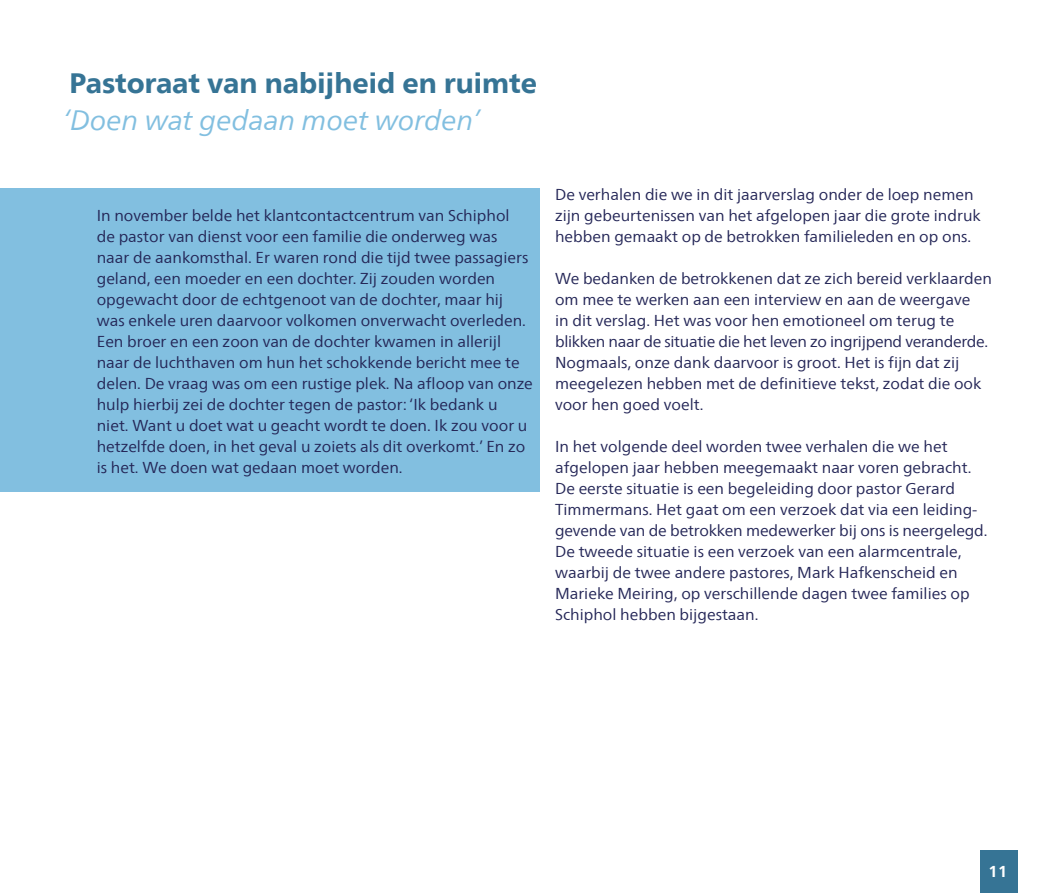
<style>
.page{position:relative;width:1042px;height:893px;background:#fff}
.page>*{position:absolute;margin:0;border:0;box-sizing:border-box;transform-origin:0 0}
.t1{font:800 28px "Frutigerfor Schiphol";color:#367495}
.t2{font:italic 28px "Frutigerfor Schiphol";color:#82bfe0}
.t3{font:15.75px/21px "Frutigerfor Schiphol";color:#242657}
.t4{font:700 15.75px "Frutigerfor Schiphol";color:#fff}
</style>
<div class="page">
<div style="left:0;top:189px;width:539px;height:303px;background:#82bfe0"></div>
<div style="left:980px;top:851px;width:37px;height:42px;background:#367495"></div>
<h1 class="t1" style="left:69px;top:67px;width:469px">Pastoraat van nabijheid en ruimte</h1>
<h1 class="t2" style="left:63px;top:103px;width:419px">‘Doen wat gedaan moet worden’</h1>
<p class="t3" style="left:97px;top:205px;width:438px">In november belde het klantcontactcentrum van Schiphol<br>de pastor van dienst voor een familie die onderweg was naar de aankomsthal. Er waren rond die tijd twee passagiers geland, een moeder en een dochter. Zij zouden worden opgewacht door de echtgenoot van de dochter, maar hij was enkele uren daarvoor volkomen onverwacht overleden.<br>Een broer en een zoon van de dochter kwamen in allerijl naar de luchthaven om hun het schokkende bericht mee te delen. De vraag was om een rustige plek. Na afloop van onze hulp hierbij zei de dochter tegen de pastor: ‘Ik bedank u niet. Want u doet wat u geacht wordt te doen. Ik zou voor u hetzelfde doen, in het geval u zoiets als dit overkomt.’ En zo is het. We doen wat gedaan moet worden.</p>
<p class="t3" style="left:555px;top:184px;width:427px">De verhalen die we in dit jaarverslag onder de loep nemen zijn gebeurtenissen van het afgelopen jaar die grote indruk hebben gemaakt op de betrokken familieleden en op ons.</p>
<p class="t3" style="left:555px;top:268px;width:438px">We bedanken de betrokkenen dat ze zich bereid verklaarden om mee te werken aan een interview en aan de weergave<br>in dit verslag. Het was voor hen emotioneel om terug te blikken naar de situatie die het leven zo ingrijpend veranderde.<br>Nogmaals, onze dank daarvoor is groot. Het is fijn dat zij meegelezen hebben met de definitieve tekst, zodat die ook voor hen goed voelt.</p>
<p class="t3" style="left:555px;top:436px;width:434px">In het volgende deel worden twee verhalen die we het afgelopen jaar hebben meegemaakt naar voren gebracht.<br>De eerste situatie is een begeleiding door pastor Gerard Timmermans. Het gaat om een verzoek dat via een leiding&shy;gevende van de betrokken medewerker bij ons is neergelegd.<br>De tweede situatie is een verzoek van een alarmcentrale, waarbij de twee andere pastores, Mark Hafkenscheid en Marieke Meiring, op verschillende dagen twee families op Schiphol hebben bijgestaan.</p>
<p class="t4" style="left:988px;top:862px;width:20px">11</p>
</div>
